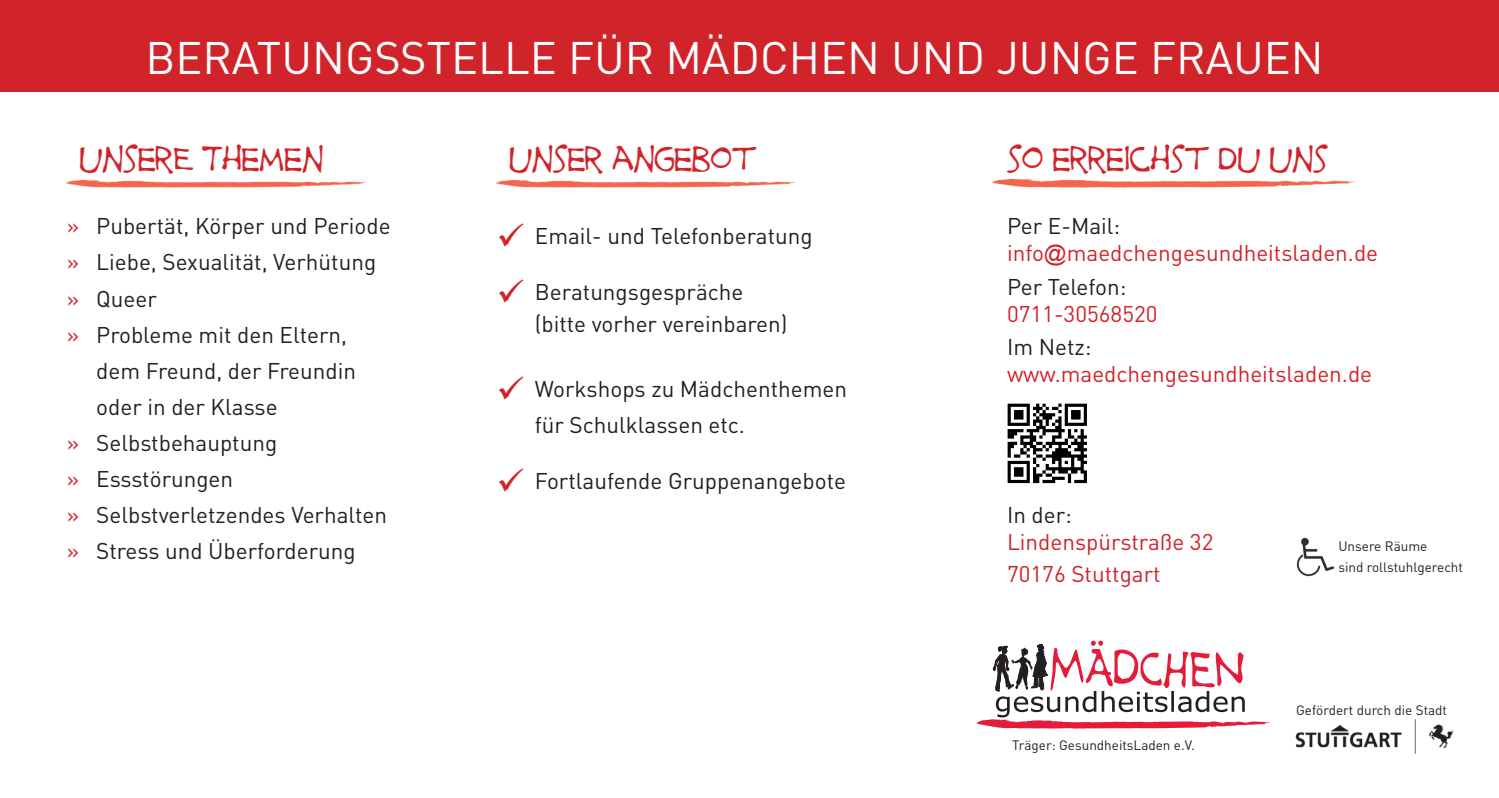
<style>
.page{position:relative;width:1499px;height:798px;background:#fff}
.page>*{position:absolute;margin:0;border:0;box-sizing:border-box;transform-origin:0 0}
.t1{font:45px "DIN";color:#fff}
.t2{font:31.5px "Prime Ministerof Canada";color:#d1232a}
.t3{font:22.5px/31.5px "DIN";color:#231f20}
.t4{font:22.5px/27px "DIN";color:#d1232a}
.t5{font:13.5px/20.2px "DIN";color:#231f20}
.s1{color:#d1232a}
.s2{color:#231f20}
.s3{font-family:"Arial"}
</style>
<div class="page">
<svg style="left:976px;top:640px;width:294px;height:88px"></svg>
<img style="left:497px;top:181px;width:298px;height:7px">
<img style="left:992px;top:179px;width:362px;height:9px">
<img style="left:67px;top:181px;width:298px;height:7px">
<img style="left:1295px;top:719px;width:159px;height:34px">
<img style="left:1296px;top:537px;width:39px;height:39px">
<div style="left:0;top:0;width:1499px;height:92px;background:#d1232a"></div>
<svg style="left:1007px;top:403px;width:80px;height:80px"></svg>
<h1 class="t1" style="left:145px;top:29px;width:1180px">BERATUNGSSTELLE FÜR MÄDCHEN UND JUNGE FRAUEN</h1>
<h2 class="t2" style="left:79px;top:140px;width:245px">UNSERE THEMEN</h2>
<h2 class="t2" style="left:509px;top:140px;width:249px">UNSER ANGEBOT</h2>
<h2 class="t2" style="left:1007px;top:140px;width:323px">SO ERREICHST DU UNS</h2>
<p class="t3" style="left:67px;top:210px;width:325px"><span class="s1">»</span> Pubertät, Körper und Periode</p>
<p class="t3" style="left:67px;top:246px;width:311px"><span class="s1">»</span> Liebe, Sexualität, Verhütung</p>
<p class="t3" style="left:67px;top:282px;width:91px"><span class="s1">»</span> Queer</p>
<p class="t3" style="left:67px;top:318px;width:282px"><span class="s1">»</span> Probleme mit den Eltern,</p>
<p class="t3" style="left:96px;top:354px;width:261px">dem Freund, der Freundin</p>
<p class="t3" style="left:96px;top:390px;width:183px">oder in der Klasse</p>
<p class="t3" style="left:67px;top:426px;width:212px"><span class="s1">»</span> Selbstbehauptung</p>
<p class="t3" style="left:67px;top:462px;width:168px"><span class="s1">»</span> Essstörungen</p>
<p class="t3" style="left:67px;top:498px;width:322px"><span class="s1">»</span> Selbstverletzendes Verhalten</p>
<p class="t3" style="left:67px;top:534px;width:290px"><span class="s1">»</span> Stress und Überforderung</p>
<p class="t3" style="left:497px;top:219px;width:318px"><span class="s1">✓</span> Email- und Telefonberatung</p>
<p class="t3" style="left:535px;top:276px;width:254px;text-indent:-38px"><span class="s1">✓</span> Beratungsgespräche (bitte vorher vereinbaren)</p>
<p class="t3" style="left:535px;top:370px;width:314px;line-height:36px;text-indent:-38px"><span class="s1">✓</span> Workshops zu Mädchenthemen für Schulklassen etc.</p>
<p class="t3" style="left:497px;top:465px;width:351px"><span class="s1">✓</span> Fortlaufende Gruppenangebote</p>
<p class="t4" style="left:1007px;top:212px;width:373px"><span class="s2">Per E-Mail: </span>info<span class="s3">@</span>maedchengesundheitsladen.de</p>
<p class="t3" style="left:1007px;top:270px;width:121px">Per Telefon:</p>
<p class="t4" style="left:1007px;top:300px;width:152px">0711-30568520</p>
<p class="t3" style="left:1007px;top:331px;width:86px">Im Netz:</p>
<p class="t4" style="left:1007px;top:360px;width:367px">www.maedchengesundheitsladen.de</p>
<p class="t3" style="left:1007px;top:498px;width:66px">In der:</p>
<p class="t4" style="left:1007px;top:525px;width:208px;line-height:31.5px">Lindenspürstraße 32<br>70176 Stuttgart</p>
<p class="t5" style="left:1338px;top:536px;width:126px">Unsere Räume<br>sind rollstuhlgerecht</p>
<p class="t5" style="left:1012px;top:734px;width:184px">Träger: GesundheitsLaden e.V.</p>
<p class="t5" style="left:1296px;top:699px;width:152px">Gefördert durch die Stadt</p>
</div>
